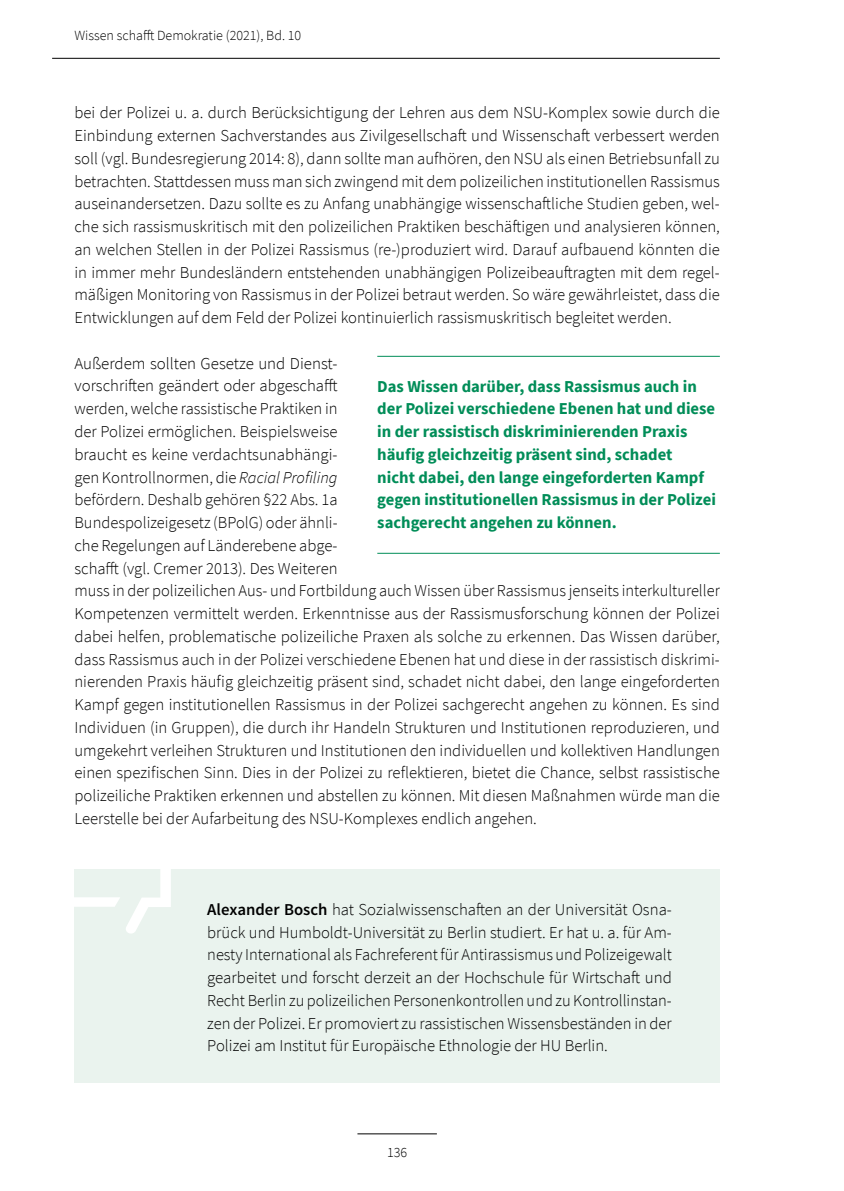
<style>
.page{position:relative;width:844px;height:1191px;background:#fff}
.page>*{position:absolute;margin:0;border:0;box-sizing:border-box;transform-origin:0 0}
.t1{font:300 16.62px/22.8px "Source Sans Pro";color:#000;text-align:justify}
.t2{font:700 16.62px/22.8px "Source Sans Pro";color:#008d58}
.t3{font:300 14px "Source Sans Pro";color:#000}
.s1{font-style:italic}
.s2{font-weight:600}
</style>
<div class="page">
<hr style="left:357px;top:1133px;width:80px;height:1px;background:#000">
<hr style="left:52px;top:58px;width:667px;height:1px;background:#000">
<div style="left:74px;top:869px;width:645px;height:213px;background:#eaf3ee"></div>
<svg style="left:74px;top:869px;width:97px;height:65px"></svg>
<hr style="left:377px;top:356px;width:342px;height:1px;background:#008d58">
<hr style="left:377px;top:553px;width:342px;height:1px;background:#008d58">
<p class="t3" style="left:74px;top:27px;width:228px">Wissen schafft Demokratie (2021), Bd. 10</p>
<p class="t1" style="left:74px;top:101px;width:646px">bei der Polizei u. a. durch Berücksichtigung der Lehren aus dem NSU-Komplex sowie durch die Einbindung externen Sachverstandes aus Zivilgesellschaft und Wissenschaft verbessert werden soll (vgl. Bundesregierung 2014: 8), dann sollte man aufhören, den NSU als einen Betriebsunfall zu betrachten. Stattdessen muss man sich zwingend mit dem polizeilichen institutionellen Rassismus auseinandersetzen. Dazu sollte es zu Anfang unabhängige wissenschaftliche Studien geben, wel&shy;che sich rassismuskritisch mit den polizeilichen Praktiken beschäftigen und analysieren können, an welchen Stellen in der Polizei Rassismus (re-)produziert wird. Darauf aufbauend könnten die in immer mehr Bundesländern entstehenden unabhängigen Polizeibeauftragten mit dem regel&shy;mäßigen Monitoring von Rassismus in der Polizei betraut werden. So wäre gewährleistet, dass die Entwicklungen auf dem Feld der Polizei kontinuierlich rassismuskritisch begleitet werden.</p>
<p class="t1" style="left:74px;top:352px;width:646px;text-align:left">Außerdem sollten Gesetze und Dienst-<br>vorschriften geändert oder abgeschafft<br>werden, welche rassistische Praktiken in<br>der Polizei ermöglichen. Beispielsweise<br>braucht es keine verdachtsunabhängi-<br>gen Kontrollnormen, die <span class="s1">Racial Profiling<br></span>befördern. Deshalb gehören §22 Abs. 1a<br>Bundespolizeigesetz (BPolG) oder ähnli-<br>che Regelungen auf Länderebene abge-<br>schafft (vgl. Cremer 2013). Des Weiteren<br>muss in der polizeilichen Aus- und Fortbildung auch Wissen über Rassismus jenseits interkultureller Kompetenzen vermittelt werden. Erkenntnisse aus der Rassismusforschung können der Polizei dabei helfen, problematische polizeiliche Praxen als solche zu erkennen. Das Wissen darüber, dass Rassismus auch in der Polizei verschiedene Ebenen hat und diese in der rassistisch diskrimi&shy;nierenden Praxis häufig gleichzeitig präsent sind, schadet nicht dabei, den lange eingeforderten Kampf gegen institutionellen Rassismus in der Polizei sachgerecht angehen zu können. Es sind Individuen (in Gruppen), die durch ihr Handeln Strukturen und Institutionen reproduzieren, und umgekehrt verleihen Strukturen und Institutionen den individuellen und kollektiven Handlungen einen spezifischen Sinn. Dies in der Polizei zu reflektieren, bietet die Chance, selbst rassistische polizeiliche Praktiken erkennen und abstellen zu können. Mit diesen Maßnahmen würde man die Leerstelle bei der Aufarbeitung des NSU-Komplexes endlich angehen.</p>
<p class="t2" style="left:377px;top:374px;width:340px">Das Wissen darüber, dass Rassismus auch in der Polizei verschiedene Ebenen hat und diese in der rassistisch diskriminierenden Praxis häufig gleichzeitig präsent sind, schadet<br>nicht dabei, den lange eingeforderten Kampf gegen institutionellen Rassismus in der Polizei sachgerecht angehen zu können.</p>
<p class="t1" style="left:207px;top:898px;width:466px"><span class="s2">Alexander Bosch</span> hat Sozialwissenschaften an der Universität Osna&shy;brück und Humboldt-Universität zu Berlin studiert. Er hat u. a. für Am&shy;nesty International als Fachreferent für Antirassismus und Polizeigewalt gearbeitet und forscht derzeit an der Hochschule für Wirtschaft und Recht Berlin zu polizeilichen Personenkontrollen und zu Kontrollinstan&shy;zen der Polizei. Er promoviert zu rassistischen Wissensbeständen in der Polizei am Institut für Europäische Ethnologie der HU Berlin.</p>
<p class="t3" style="left:387px;top:1143px;width:22px">136</p>
</div>
